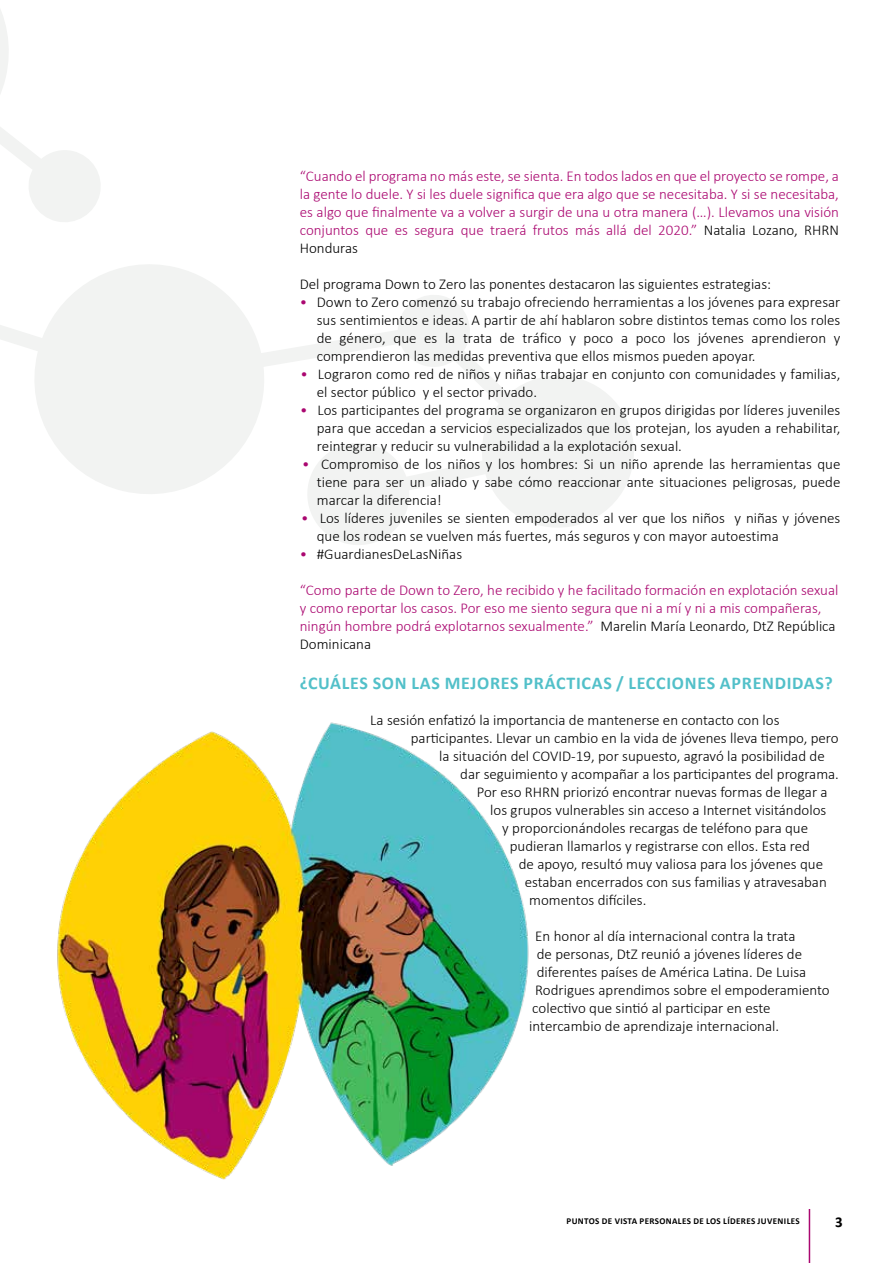
<style>
.page{position:relative;width:893px;height:1263px;background:#fff}
.page>*{position:absolute;margin:0;border:0;box-sizing:border-box;transform-origin:0 0}
.t1{font:700 18px "Calibri";letter-spacing:.04em;color:#52c0c9}
.t2{font:300 15px/18px "Calibri";color:#000;text-align:justify}
.t3{font:300 15px/18px "Calibri";color:#aa0770;text-align:justify}
.t4{font:700 15px "Calibri";color:#000}
.t5{font:700 9px "Calibri";letter-spacing:.04em;color:#000}
.s1{color:#000}
.s2{color:#aa0770}
</style>
<div class="page">
<hr style="left:809px;top:1209px;width:1px;height:54px;background:#aa0770">
<svg style="left:0;top:10px;width:634px;height:535px"></svg>
<img style="left:57px;top:722px;width:472px;height:458px">
<p class="t3" style="left:300px;top:167px;width:541px">“Cuando el programa no más este, se sienta. En todos lados en que el proyecto se rompe, a la gente lo duele. Y si les duele significa que era algo que se necesitaba. Y si se necesitaba, es algo que finalmente va a volver a surgir de una u otra manera (…). Llevamos una visión conjuntos que es segura que traerá frutos más allá del 2020.” <span class="s1">Natalia Lozano, RHRN Honduras</span></p>
<p class="t2" style="left:300px;top:275px;width:473px">Del programa Down to Zero las ponentes destacaron las siguientes estrategias:</p>
<p class="t2" style="left:317px;top:293px;width:525px;text-indent:-17px"><span class="s2">•</span> Down to Zero comenzó su trabajo ofreciendo herramientas a los jóvenes para expresar sus sentimientos e ideas. A partir de ahí hablaron sobre distintos temas como los roles de género, que es la trata de tráfico y poco a poco los jóvenes aprendieron y comprendieron las medidas preventiva que ellos mismos pueden apoyar.</p>
<p class="t2" style="left:317px;top:365px;width:525px;text-indent:-16px"><span class="s2">•</span> Lograron como red de niños y niñas trabajar en conjunto con comunidades y familias, el sector público y el sector privado.</p>
<p class="t2" style="left:317px;top:401px;width:525px;text-indent:-17px"><span class="s2">•</span> Los participantes del programa se organizaron en grupos dirigidas por líderes juveniles para que accedan a servicios especializados que los protejan, los ayuden a rehabilitar, reintegrar y reducir su vulnerabilidad a la explotación sexual.</p>
<p class="t2" style="left:317px;top:455px;width:525px;text-indent:-15px"><span class="s2">•</span> Compromiso de los niños y los hombres: Si un niño aprende las herramientas que tiene para ser un aliado y sabe cómo reaccionar ante situaciones peligrosas, puede marcar la diferencia!</p>
<p class="t2" style="left:317px;top:509px;width:525px;text-indent:-16px"><span class="s2">•</span> Los líderes juveniles se sienten empoderados al ver que los niños y niñas y jóvenes que los rodean se vuelven más fuertes, más seguros y con mayor autoestima</p>
<p class="t2" style="left:300px;top:545px;width:164px"><span class="s2">•</span> #GuardianesDeLasNiñas</p>
<p class="t3" style="left:300px;top:581px;width:540px;text-align:left">“Como parte de Down to Zero, he recibido y he facilitado formación en explotación sexual y como reportar los casos. Por eso me siento segura que ni a mí y ni a mis compañeras, ningún hombre podrá explotarnos sexualmente.” <span class="s1">Marelin María Leonardo, DtZ República Dominicana</span></p>
<p class="t1" style="left:300px;top:670px;width:534px">¿CUÁLES SON LAS MEJORES PRÁCTICAS / LECCIONES APRENDIDAS?</p>
<p class="t2" style="left:370px;top:711px;width:411px">La sesión enfatizó la importancia de mantenerse en contacto con los</p>
<p class="t2" style="left:411px;top:729px;width:429px">participantes. Llevar un cambio en la vida de jóvenes lleva tiempo, pero</p>
<p class="t2" style="left:439px;top:747px;width:387px">la situación del COVID-19, por supuesto, agravó la posibilidad de</p>
<p class="t2" style="left:460px;top:765px;width:380px">dar seguimiento y acompañar a los participantes del programa.</p>
<p class="t2" style="left:477px;top:783px;width:352px">Por eso RHRN priorizó encontrar nuevas formas de llegar a</p>
<p class="t2" style="left:490px;top:801px;width:337px">los grupos vulnerables sin acceso a Internet visitándolos</p>
<p class="t2" style="left:502px;top:819px;width:307px">y proporcionándoles recargas de teléfono para que</p>
<p class="t2" style="left:510px;top:837px;width:302px">pudieran llamarlos y registrarse con ellos. Esta red</p>
<p class="t2" style="left:519px;top:855px;width:306px">de apoyo, resultó muy valiosa para los jóvenes que</p>
<p class="t2" style="left:525px;top:873px;width:303px">estaban encerrados con sus familias y atravesaban</p>
<p class="t2" style="left:529px;top:891px;width:119px">momentos difíciles.</p>
<p class="t2" style="left:535px;top:927px;width:262px">En honor al día internacional contra la trata</p>
<p class="t2" style="left:537px;top:945px;width:267px">de personas, DtZ reunió a jóvenes líderes de</p>
<p class="t2" style="left:537px;top:963px;width:271px">diferentes países de América Latina. De Luisa</p>
<p class="t2" style="left:535px;top:981px;width:296px">Rodrigues aprendimos sobre el empoderamiento</p>
<p class="t2" style="left:532px;top:999px;width:240px">colectivo que sintió al participar en este</p>
<p class="t2" style="left:529px;top:1017px;width:251px">intercambio de aprendizaje internacional.</p>
<p class="t5" style="left:567px;top:1215px;width:235px">PUNTOS DE VISTA PERSONALES DE LOS LÍDERES JUVENILES</p>
<p class="t4" style="left:835px;top:1211px;width:9px">3</p>
</div>
